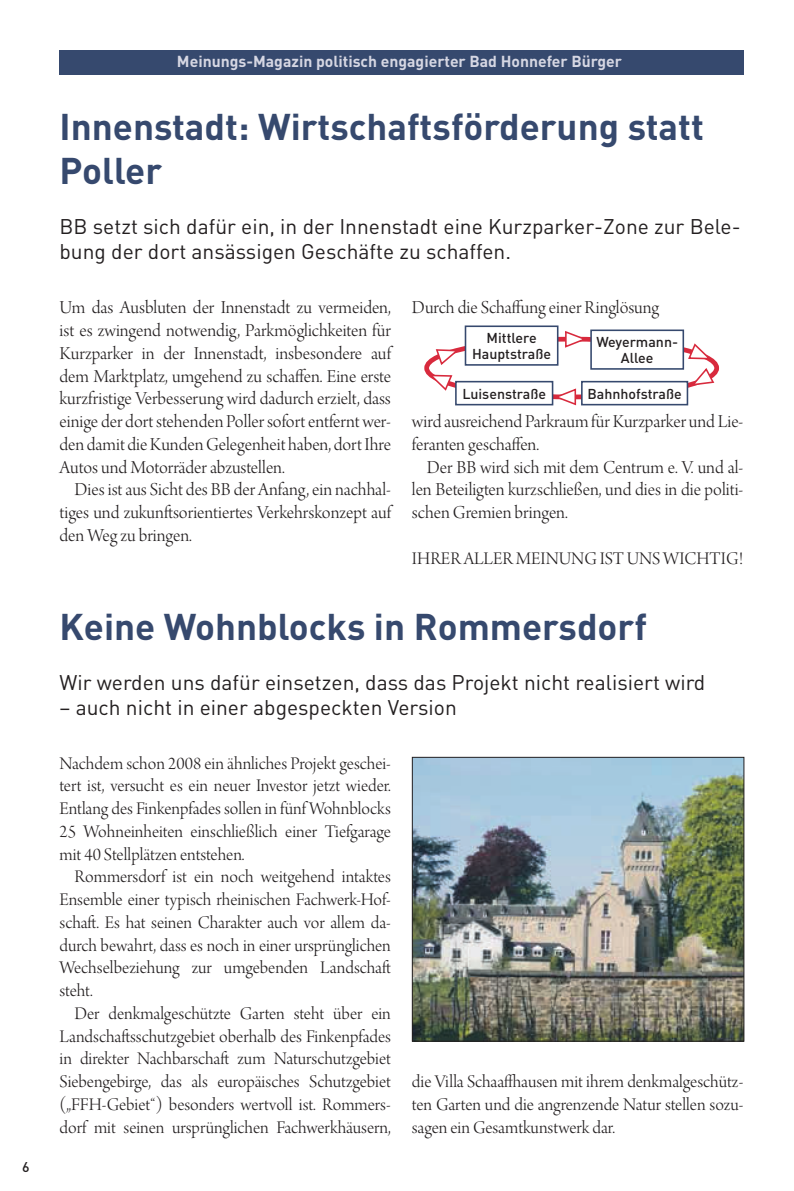
<style>
.page{position:relative;width:794px;height:1191px;background:#fff}
.page>*{position:absolute;margin:0;border:0;box-sizing:border-box;transform-origin:0 0}
.t1{font:700 36.75px/44.1px "DIN";color:#36496e}
.t2{font:21px/25.2px "DIN";color:#231f20}
.t3{font:19.25px/22.8px "Arno Pro Light Display";color:#231f20;text-align:justify}
.t4{font:18.9px/22.8px "Arno Pro Light Display";color:#231f20;text-align:justify}
.t5{font:700 15.75px "DIN";color:#d6d7e3}
.t6{font:500 14.17px/15.8px "DIN";color:#231f20;text-align:center}
.t7{font:500 14px "DIN";color:#231f20}
</style>
<div class="page">
<div style="left:60px;top:50px;width:684px;height:24px;background:#36496e"></div>
<img style="left:414px;top:759px;width:328px;height:280px">
<div style="left:412px;top:757px;width:332px;height:284px;border:1px solid #231f20"></div>
<div style="left:455px;top:381px;width:98px;height:24px;border:2px solid #36496e"></div>
<div style="left:581px;top:381px;width:107px;height:24px;border:2px solid #36496e"></div>
<div style="left:465px;top:325px;width:93px;height:41px;border:2px solid #36496e"></div>
<div style="left:590px;top:329px;width:94px;height:41px;border:2px solid #36496e"></div>
<svg style="left:564px;top:331px;width:25px;height:17px"></svg>
<svg style="left:687px;top:343px;width:26px;height:17px"></svg>
<svg style="left:689px;top:366px;width:26px;height:21px"></svg>
<svg style="left:552px;top:387px;width:25px;height:19px"></svg>
<svg style="left:427px;top:374px;width:26px;height:17px"></svg>
<svg style="left:435px;top:348px;width:26px;height:17px"></svg>
<p class="t7" style="left:22px;top:1157px;width:9px">6</p>
<p class="t5" style="left:177px;top:51px;width:446px">Meinungs-Magazin politisch engagierter Bad Honnefer Bürger</p>
<h1 class="t1" style="left:60px;top:103px;width:646px">Innenstadt: Wirtschaftsförderung statt<br>Poller</h1>
<p class="t2" style="left:60px;top:213px;width:682px">BB setzt sich dafür ein, in der Innenstadt eine Kurzparker-Zone zur Bele&shy;bung der dort ansässigen Geschäfte zu schaffen.</p>
<p class="t3" style="left:60px;top:297px;width:333px">Um das Ausbluten der Innenstadt zu vermeiden, ist es zwingend notwendig, Parkmöglichkeiten für Kurzparker in der Innenstadt, insbesondere auf dem Marktplatz, umgehend zu schaffen. Eine erste kurzfristige Verbesserung wird dadurch erzielt, dass einige der dort stehenden Poller sofort entfernt wer&shy;den damit die Kunden Gelegenheit haben, dort Ihre Autos und Motorräder abzustellen.</p>
<p class="t3" style="left:60px;top:479px;width:333px;text-indent:15px">Dies ist aus Sicht des BB der Anfang, ein nachhal&shy;tiges und zukunftsorientiertes Verkehrskonzept auf den Weg zu bringen.</p>
<p class="t3" style="left:412px;top:298px;width:249px">Durch die Schaffung einer Ringlösung</p>
<p class="t6" style="left:472px;top:330px;width:81px">Mittlere<br>Hauptstraße</p>
<p class="t6" style="left:596px;top:334px;width:83px">Weyermann-<br>Allee</p>
<p class="t6" style="left:462px;top:385px;width:85px">Luisenstraße</p>
<p class="t6" style="left:587px;top:385px;width:96px">Bahnhofstraße</p>
<p class="t3" style="left:412px;top:411px;width:333px">wird ausreichend Parkraum für Kurzparker und Lie&shy;feranten geschaffen.</p>
<p class="t3" style="left:412px;top:457px;width:333px;text-indent:15px">Der BB wird sich mit dem Centrum e. V. und al&shy;len Beteiligten kurzschließen, und dies in die politi&shy;schen Gremien bringen.</p>
<p class="t4" style="left:412px;top:548px;width:333px">IHRER ALLER MEINUNG IST UNS WICHTIG!</p>
<h1 class="t1" style="left:60px;top:603px;width:589px">Keine Wohnblocks in Rommersdorf</h1>
<p class="t2" style="left:60px;top:669px;width:647px">Wir werden uns dafür einsetzen, dass das Projekt nicht realisiert wird</p>
<p class="t2" style="left:60px;top:694px;width:399px">– auch nicht in einer abgespeckten Version</p>
<p class="t4" style="left:60px;top:753px;width:333px">Nachdem schon 2008 ein ähnliches Projekt geschei&shy;tert ist, versucht es ein neuer Investor jetzt wieder.<br>Entlang des Finkenpfades sollen in fünf Wohnblocks 25 Wohneinheiten einschließlich einer Tiefgarage mit 40 Stellplätzen entstehen.</p>
<p class="t4" style="left:60px;top:866px;width:333px;text-indent:15px">Rommersdorf ist ein noch weitgehend intaktes Ensemble einer typisch rheinischen Fachwerk-Hof&shy;schaft. Es hat seinen Charakter auch vor allem da&shy;durch bewahrt, dass es noch in einer ursprünglichen Wechselbeziehung zur umgebenden Landschaft steht.</p>
<p class="t4" style="left:60px;top:1003px;width:333px;text-indent:15px">Der denkmalgeschützte Garten steht über ein Landschaftsschutzgebiet oberhalb des Finkenpfades in direkter Nachbarschaft zum Naturschutzgebiet Siebengebirge, das als europäisches Schutzgebiet („FFH-Gebiet“) besonders wertvoll ist. Rommers&shy;dorf mit seinen ursprünglichen Fachwerkhäusern,</p>
<p class="t4" style="left:412px;top:1071px;width:333px">die Villa Schaaffhausen mit ihrem denkmalgeschütz&shy;ten Garten und die angrenzende Natur stellen sozu&shy;sagen ein Gesamtkunstwerk dar.</p>
</div>
